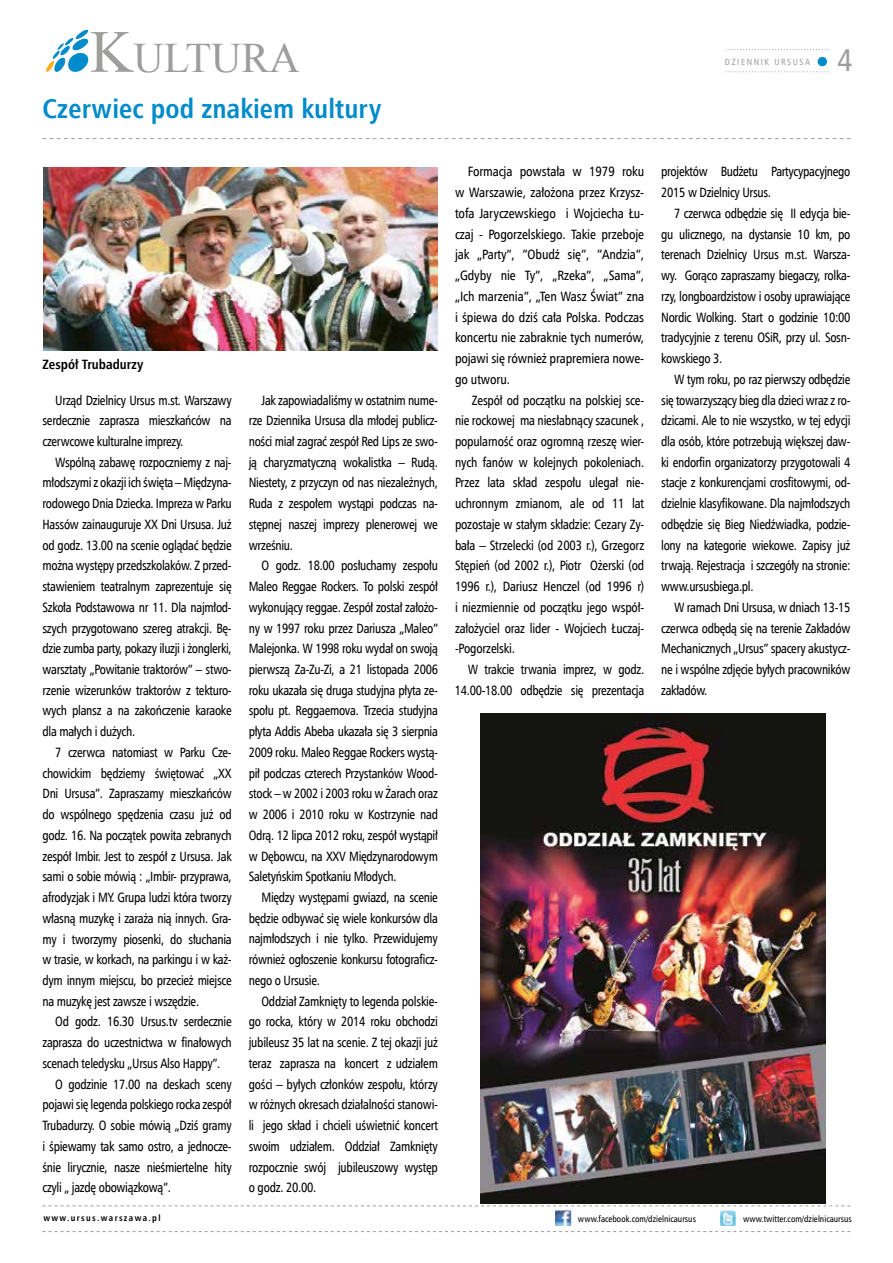
<style>
.page{position:relative;width:893px;height:1263px;background:#fff}
.page>*{position:absolute;margin:0;border:0;box-sizing:border-box;transform-origin:0 0}
.t1{font:42px "Times New Roman";color:#9d9d9c}
.t2{font:31.5px "Humnst 777 Cn EU";color:#9d9d9c}
.t3{font:700 27px "Humnst 777 Cn EU";letter-spacing:.005em;color:#008bcb}
.t4{font:13.5px/20.7px "Humnst 777 Cn EU";letter-spacing:-.025em;color:#000;text-align:justify;scale:.95 1}
.t5{font:13.5px/20.7px "Humnst 777 Cn EU";letter-spacing:-.025em;color:#000;text-align:justify;scale:.96 1}
.t6{font:13.5px/20.7px "Humnst 777 Cn EU";letter-spacing:-.025em;color:#000;text-align:justify}
.t7{font:700 13.5px "Humnst 777 Cn EU";color:#000}
.t8{font:9px "Humnst 777 Cn EU";color:#000}
.t9{font:700 9px "Humnst 777 Cn EU";letter-spacing:.15em;color:#000}
.t10{font:9px "Humnst 777 Cn EU";letter-spacing:.175em;color:#9d9d9c}
.s1{font-size:60px}
</style>
<div class="page">
<svg style="left:46px;top:29px;width:42px;height:43px"></svg>
<svg style="left:726px;top:49px;width:102px;height:1px"></svg>
<svg style="left:726px;top:71px;width:102px;height:1px"></svg>
<div style="left:818px;top:57px;width:9px;height:9px;background:#008bcb;border-radius:50%"></div>
<svg style="left:43px;top:138px;width:807px;height:1px"></svg>
<svg style="left:43px;top:1205px;width:807px;height:1px"></svg>
<svg style="left:43px;top:1231px;width:807px;height:1px"></svg>
<img style="left:721px;top:1210px;width:15px;height:16px">
<img style="left:555px;top:1210px;width:17px;height:16px">
<img style="left:480px;top:713px;width:345px;height:490px">
<img style="left:44px;top:168px;width:394px;height:182px">
<h1 class="t1" style="left:90px;top:29px;width:211px"><span class="s1">K</span>ULTURA</h1>
<h3 class="t3" style="left:43px;top:92px;width:340px">Czerwiec pod znakiem kultury</h3>
<p class="t7" style="left:43px;top:356px;width:102px">Zespół Trubadurzy</p>
<p class="t4" style="left:43px;top:389px;width:201px;text-indent:13px">Urząd Dzielnicy Ursus m.st. Warszawy serdecznie zaprasza mieszkańców na czerwcowe kulturalne imprezy.</p>
<p class="t4" style="left:43px;top:452px;width:201px;text-indent:13px">Wspólną zabawę rozpoczniemy z naj&shy;młodszymi z okazji ich święta – Międzyna&shy;rodowego Dnia Dziecka. Impreza w Parku Hassów zainauguruje XX Dni Ursusa. Już od godz. 13.00 na scenie oglądać będzie można występy przedszkolaków. Z przed&shy;stawieniem teatralnym zaprezentuje się Szkoła Podstawowa nr 11. Dla najmłod&shy;szych przygotowano szereg atrakcji. Bę&shy;dzie zumba party, pokazy iluzji i żonglerki, warsztaty „Powitanie traktorów” – stwo&shy;rzenie wizerunków traktorów z tekturo&shy;wych plansz a na zakończenie karaoke dla małych i dużych.</p>
<p class="t4" style="left:43px;top:742px;width:201px;text-indent:13px">7 czerwca natomiast w Parku Cze&shy;chowickim będziemy świętować „XX Dni Ursusa”. Zapraszamy mieszkańców do wspólnego spędzenia czasu już od godz. 16. Na początek powita zebranych zespół Imbir. Jest to zespół z Ursusa. Jak sami o sobie mówią : „Imbir- przyprawa, afrodyzjak i MY. Grupa ludzi która tworzy własną muzykę i zaraża nią innych. Gra&shy;my i tworzymy piosenki, do słuchania w trasie, w korkach, na parkingu i w każ&shy;dym innym miejscu, bo przecież miejsce na muzykę jest zawsze i wszędzie.</p>
<p class="t4" style="left:55px;top:1011px;width:187px">Od godz. 16.30 Ursus.tv serdecznie</p>
<p class="t4" style="left:43px;top:1032px;width:201px">zaprasza do uczestnictwa w finałowych</p>
<p class="t4" style="left:43px;top:1053px;width:189px">scenach teledysku „Ursus Also Happy”.</p>
<p class="t4" style="left:55px;top:1073px;width:187px">O godzinie 17.00 na deskach sceny</p>
<p class="t4" style="left:43px;top:1094px;width:201px">pojawi się legenda polskiego rocka zespół</p>
<p class="t4" style="left:43px;top:1115px;width:201px">Trubadurzy. O sobie mówią „Dziś gramy</p>
<p class="t4" style="left:43px;top:1136px;width:201px">i śpiewamy tak samo ostro, a jednocze-</p>
<p class="t4" style="left:43px;top:1156px;width:201px">śnie lirycznie, nasze nieśmiertelne hity</p>
<p class="t4" style="left:43px;top:1177px;width:137px">czyli „ jazdę obowiązkową”.</p>
<p class="t4" style="left:249px;top:389px;width:201px;text-indent:13px">Jak zapowiadaliśmy w ostatnim nume&shy;rze Dziennika Ursusa dla młodej publicz&shy;ności miał zagrać zespół Red Lips ze swo&shy;ją charyzmatyczną wokalistka – Rudą.<br>Niestety, z przyczyn od nas niezależnych, Ruda z zespołem wystąpi podczas na&shy;stępnej naszej imprezy plenerowej we wrześniu.</p>
<p class="t4" style="left:249px;top:555px;width:201px;text-indent:13px">O godz. 18.00 posłuchamy zespołu Maleo Reggae Rockers. To polski zespół wykonujący reggae. Zespół został założo&shy;ny w 1997 roku przez Dariusza „Maleo” Malejonka. W 1998 roku wydał on swoją pierwszą Za-Zu-Zi, a 21 listopada 2006 roku ukazała się druga studyjna płyta ze&shy;społu pt. Reggaemova. Trzecia studyjna płyta Addis Abeba ukazała się 3 sierpnia 2009 roku. Maleo Reggae Rockers wystą&shy;pił podczas czterech Przystanków Wood&shy;stock – w 2002 i 2003 roku w Żarach oraz w 2006 i 2010 roku w Kostrzynie nad Odrą. 12 lipca 2012 roku, zespół wystąpił w Dębowcu, na XXV Międzynarodowym Saletyńskim Spotkaniu Młodych.</p>
<p class="t4" style="left:249px;top:887px;width:201px;text-indent:13px">Między występami gwiazd, na scenie będzie odbywać się wiele konkursów dla najmłodszych i nie tylko. Przewidujemy również ogłoszenie konkursu fotograficz&shy;nego o Ursusie.</p>
<p class="t4" style="left:249px;top:990px;width:201px;text-indent:13px">Oddział Zamknięty to legenda polskie&shy;go rocka, który w 2014 roku obchodzi jubileusz 35 lat na scenie. Z tej okazji już teraz zaprasza na koncert z udziałem gości – byłych członków zespołu, którzy w różnych okresach działalności stanowi&shy;li jego skład i chcieli uświetnić koncert swoim udziałem. Oddział Zamknięty rozpocznie swój jubileuszowy występ o godz. 20.00.</p>
<p class="t6" style="left:455px;top:161px;width:191px;text-indent:13px">Formacja powstała w 1979 roku w Warszawie, założona przez Krzysz&shy;tofa Jaryczewskiego i Wojciecha Łu&shy;czaj - Pogorzelskiego. Takie przeboje jak „Party”, ”Obudź się”, ”Andzia”, „Gdyby nie Ty”, „Rzeka”, „Sama”, „Ich marzenia”, „Ten Wasz Świat” zna i śpiewa do dziś cała Polska. Podczas koncertu nie zabraknie tych numerów, pojawi się również prapremiera nowe&shy;go utworu.</p>
<p class="t5" style="left:455px;top:389px;width:199px;text-indent:17px">Zespół od początku na polskiej sce&shy;nie rockowej ma niesłabnący szacunek , popularność oraz ogromną rzeszę wier&shy;nych fanów w kolejnych pokoleniach.<br>Przez lata skład zespołu ulegał nie&shy;uchronnym zmianom, ale od 11 lat pozostaje w stałym składzie: Cezary Zy&shy;bała – Strzelecki (od 2003 r.), Grzegorz Stępień (od 2002 r.), Piotr Ożerski (od 1996 r.), Dariusz Henczel (od 1996 r) i niezmiennie od początku jego współ&shy;założyciel oraz lider - Wojciech Łuczaj--Pogorzelski.</p>
<p class="t4" style="left:455px;top:659px;width:201px;text-align:right">W trakcie trwania imprez, w godz.<br>14.00-18.00 odbędzie się prezentacja</p>
<p class="t10" style="left:725px;top:56px;width:87px">DZIENNIK URSUSA</p>
<h2 class="t2" style="left:837px;top:41px;width:17px">4</h2>
<p class="t4" style="left:661px;top:161px;width:201px">projektów Budżetu Partycypacyjnego<br>2015 w Dzielnicy Ursus.</p>
<p class="t4" style="left:661px;top:203px;width:201px;text-indent:13px">7 czerwca odbędzie się II edycja bie&shy;gu ulicznego, na dystansie 10 km, po terenach Dzielnicy Ursus m.st. Warsza&shy;wy. Gorąco zapraszamy biegaczy, rolka&shy;rzy, longboardzistow i osoby uprawiające Nordic Wolking. Start o godzinie 10:00 tradycyjnie z terenu OSiR, przy ul. Sosn&shy;kowskiego 3.</p>
<p class="t4" style="left:661px;top:369px;width:201px;text-indent:13px">W tym roku, po raz pierwszy odbędzie się towarzyszący bieg dla dzieci wraz z ro&shy;dzicami. Ale to nie wszystko, w tej edycji dla osób, które potrzebują większej daw&shy;ki endorfin organizatorzy przygotowali 4 stacje z konkurencjami crosfitowymi, od&shy;dzielnie klasyfikowane. Dla najmłodszych odbędzie się Bieg Niedźwiadka, podzie&shy;lony na kategorie wiekowe. Zapisy już trwają. Rejestracja i szczegóły na stronie: www.ursusbiega.pl.</p>
<p class="t4" style="left:661px;top:597px;width:201px;text-indent:13px">W ramach Dni Ursusa, w dniach 13-15 czerwca odbędą się na terenie Zakładów Mechanicznych „Ursus” spacery akustycz&shy;ne i wspólne zdjęcie byłych pracowników zakładów.</p>
<p class="t9" style="left:43px;top:1212px;width:119px">www.ursus.warszawa.pl</p>
<p class="t8" style="left:578px;top:1213px;width:120px">www.facebook.com/dzielnicaursus</p>
<p class="t8" style="left:743px;top:1213px;width:110px">www.twitter.com/dzielnicaursus</p>
</div>
